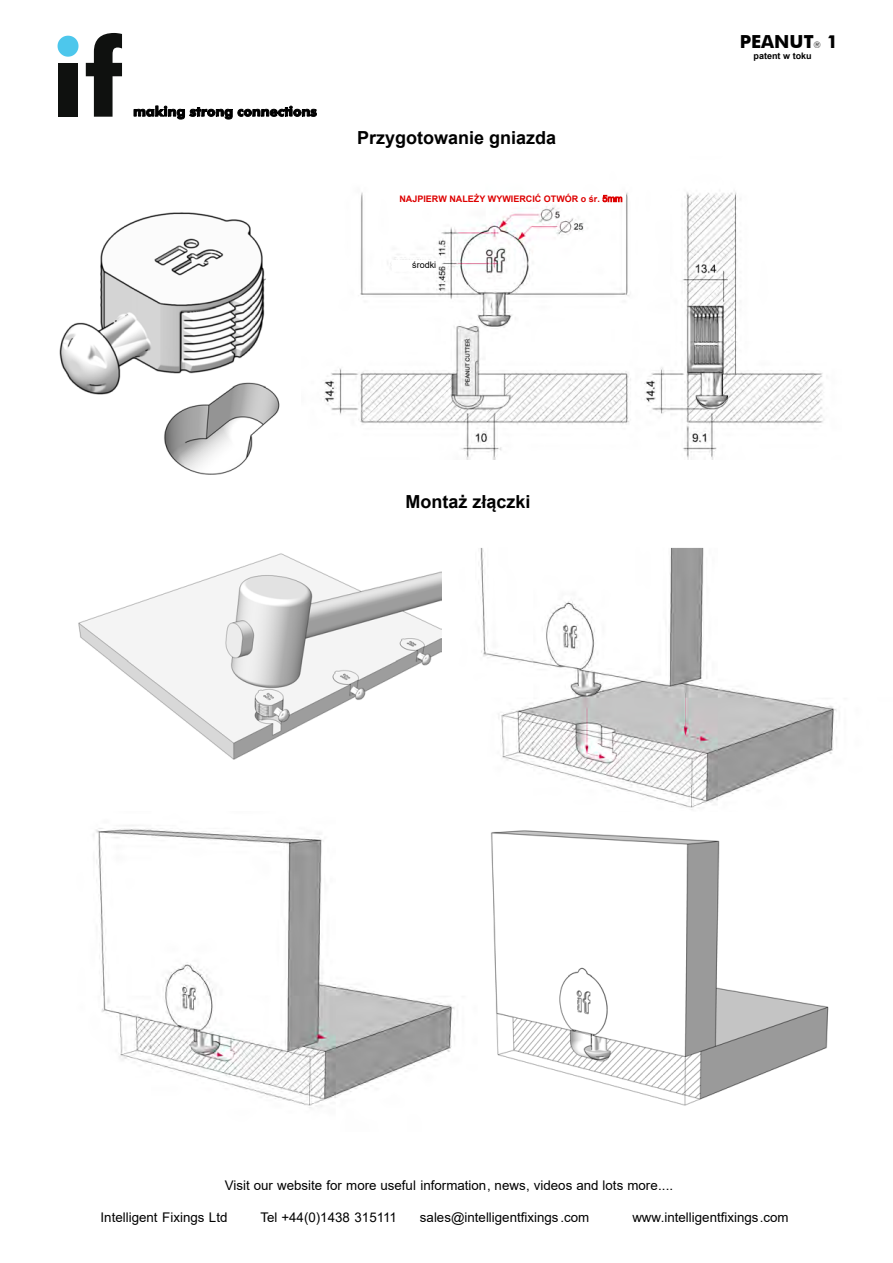
<style>
.page{position:relative;width:893px;height:1263px;background:#fff}
.page>*{position:absolute;margin:0;border:0;box-sizing:border-box;transform-origin:0 0}
.t1{font:700 18px "Arial";color:#000}
.t2{font:700 18px "Futura BT";color:#000}
.t3{font:13.35px "Arial";color:#000}
.t4{font:700 9px "Arial";color:#d00}
.t5{font:700 9px "Arial";color:#000}
.t6{font:9px "Arial";color:#000}
.s1{font-weight:400}
.s2{font-weight:300;font-size:9px}
</style>
<div class="page">
<img style="left:480px;top:547px;width:357px;height:263px">
<svg style="left:134px;top:106px;width:98px;height:13px"></svg>
<svg style="left:238px;top:106px;width:79px;height:11px"></svg>
<img style="left:59px;top:212px;width:207px;height:168px">
<img style="left:78px;top:553px;width:364px;height:207px">
<img style="left:93px;top:825px;width:362px;height:283px">
<img style="left:491px;top:830px;width:338px;height:276px">
<img style="left:324px;top:192px;width:501px;height:267px">
<div style="left:392px;top:261px;width:43px;height:10px;background:#fff"></div>
<div style="left:399px;top:193px;width:197px;height:10px;background:#fff"></div>
<img style="left:70px;top:371px;width:210px;height:104px">
<svg style="left:58px;top:36px;width:20px;height:21px"></svg>
<div style="left:59px;top:63px;width:19px;height:54px;background:#0f110f"></div>
<svg style="left:86px;top:33px;width:36px;height:84px"></svg>
<h1 class="t1" style="left:357px;top:125px;width:201px">Przygotowanie gniazda</h1>
<p class="t4" style="left:399px;top:192px;width:225px">NAJPIERW NALEŻY WYWIERCIĆ OTWÓR o śr. <span class="s1">5mm</span></p>
<p class="t6" style="left:412px;top:258px;width:26px">środki</p>
<h1 class="t1" style="left:406px;top:489px;width:127px">Montaż złączki</h1>
<h1 class="t2" style="left:740px;top:30px;width:100px">PEANUT<span class="s2">®</span> 1</h1>
<p class="t5" style="left:754px;top:50px;width:60px">patent w toku</p>
<p class="t3" style="left:225px;top:1176px;width:450px">Visit our website for more useful information, news, videos and lots more....</p>
<p class="t3" style="left:101px;top:1208px;width:128px">Intelligent Fixings Ltd</p>
<p class="t3" style="left:260px;top:1208px;width:138px">Tel +44(0)1438 315111</p>
<p class="t3" style="left:420px;top:1208px;width:171px">sales@intelligentfixings.com</p>
<p class="t3" style="left:632px;top:1208px;width:158px">www.intelligentfixings.com</p>
</div>
